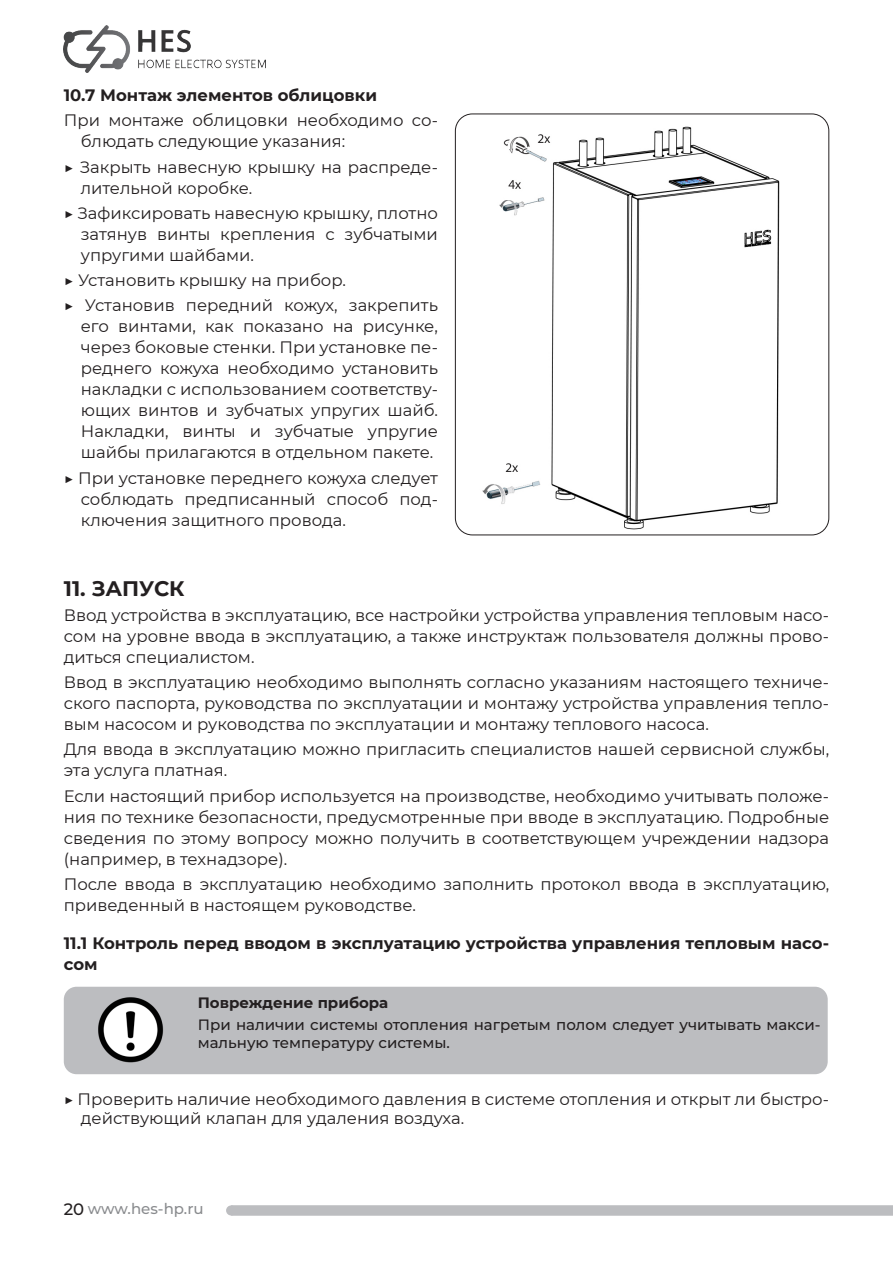
<style>
.page{position:relative;width:893px;height:1263px;background:#fff}
.page>*{position:absolute;margin:0;border:0;box-sizing:border-box;transform-origin:0 0}
.t1{font:700 21px "Montserrat";color:#231f20}
.t2{font:16.5px/21px "Montserrat";color:#231f20;text-align:justify}
.t3{font:700 16.5px/21px "Montserrat";color:#231f20}
.t4{font:500 15px/18px "Montserrat";color:#231f20}
.t5{font:700 15px "Montserrat";color:#231f20}
.t6{font:500 15px "Montserrat";color:#8a8c8f}
.s1{font-size:16.5px;color:#231f20}
</style>
<div class="page">
<div style="left:231px;top:1205px;width:662px;height:11px;background:#bcbdc0"></div>
<div style="left:226px;top:1205px;width:10px;height:10px;background:#bcbdc0;border-radius:50%"></div>
<img style="left:64px;top:26px;width:202px;height:46px">
<div style="left:64px;top:987px;width:764px;height:87px;background:#bcbdc0;border-radius:13px"></div>
<img style="left:98px;top:997px;width:66px;height:66px">
<img style="left:455px;top:122px;width:374px;height:410px">
<p class="t3" style="left:64px;top:84px;width:315px">10.7 Монтаж элементов облицовки</p>
<p class="t2" style="left:81px;top:109px;width:359px;text-indent:-17px">При монтаже облицовки необходимо со&shy;блюдать следующие указания:</p>
<p class="t2" style="left:81px;top:156px;width:359px;text-indent:-17px">▶ Закрыть навесную крышку на распреде&shy;лительной коробке.</p>
<p class="t2" style="left:81px;top:202px;width:359px;text-indent:-17px">▶ Зафиксировать навесную крышку, плотно затянув винты крепления с зубчатыми упругими шайбами.</p>
<p class="t2" style="left:64px;top:269px;width:284px">▶ Установить крышку на прибор.</p>
<p class="t2" style="left:81px;top:294px;width:359px;text-indent:-17px">▶ Установив передний кожух, закрепить его винтами, как показано на рисунке, через боковые стенки. При установке пе&shy;реднего кожуха необходимо установить накладки с использованием соответству&shy;ющих винтов и зубчатых упругих шайб.<br>Накладки, винты и зубчатые упругие шайбы прилагаются в отдельном пакете.</p>
<p class="t2" style="left:81px;top:467px;width:359px;text-indent:-17px">▶ При установке переднего кожуха следует соблюдать предписанный способ под&shy;ключения защитного провода.</p>
<p class="t1" style="left:64px;top:573px;width:122px">11. ЗАПУСК</p>
<p class="t2" style="left:64px;top:604px;width:767px">Ввод устройства в эксплуатацию, все настройки устройства управления тепловым насо&shy;сом на уровне ввода в эксплуатацию, а также инструктаж пользователя должны прово&shy;диться специалистом.</p>
<p class="t2" style="left:64px;top:671px;width:767px">Ввод в эксплуатацию необходимо выполнять согласно указаниям настоящего техниче&shy;ского паспорта, руководства по эксплуатации и монтажу устройства управления тепло&shy;вым насосом и руководства по эксплуатации и монтажу теплового насоса.</p>
<p class="t2" style="left:64px;top:738px;width:767px">Для ввода в эксплуатацию можно пригласить специалистов нашей сервисной службы, эта услуга платная.</p>
<p class="t2" style="left:64px;top:785px;width:767px">Если настоящий прибор используется на производстве, необходимо учитывать положе&shy;ния по технике безопасности, предусмотренные при вводе в эксплуатацию. Подробные сведения по этому вопросу можно получить в соответствующем учреждении надзора (например, в технадзоре).</p>
<p class="t2" style="left:64px;top:873px;width:767px">После ввода в эксплуатацию необходимо заполнить протокол ввода в эксплуатацию, приведенный в настоящем руководстве.</p>
<p class="t3" style="left:64px;top:932px;width:767px">11.1 Контроль перед вводом в эксплуатацию устройства управления тепловым насо&shy;сом</p>
<p class="t5" style="left:198px;top:991px;width:192px">Повреждение прибора</p>
<p class="t4" style="left:198px;top:1015px;width:624px">При наличии системы отопления нагретым полом следует учитывать макси&shy;мальную температуру системы.</p>
<p class="t2" style="left:81px;top:1088px;width:750px;line-height:19.8px;text-indent:-17px">▶ Проверить наличие необходимого давления в системе отопления и открыт ли быстро&shy;действующий клапан для удаления воздуха.</p>
<p class="t6" style="left:64px;top:1198px;width:141px"><span class="s1">20</span> www.hes-hp.ru</p>
</div>
